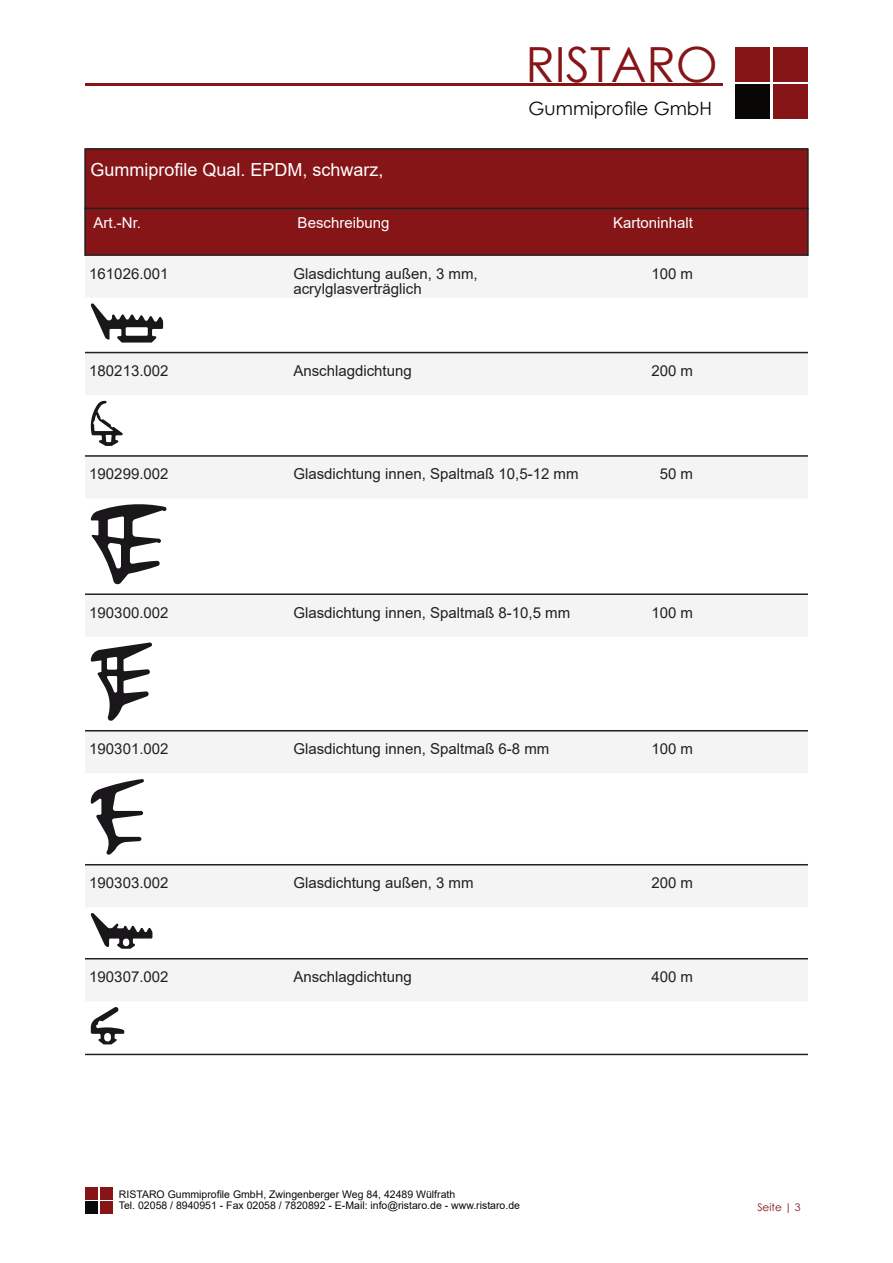
<style>
.page{position:relative;width:893px;height:1263px;background:#fff}
.page>*{position:absolute;margin:0;border:0;box-sizing:border-box;transform-origin:0 0}
.t1{font:48.45px "Century Gothic";color:#861518}
.t2{font:18.3px "Century Gothic";color:#0a0907}
.t3{font:18px "Arial";color:#fff}
.t4{font:15px/15.5px "Arial";color:#231f20}
.t5{font:15px "Arial";color:#fff}
.t6{font:10.5px/10.8px "Arial";color:#0a0907}
.t7{font:10.5px "Century Gothic";color:#861518}
.s1{color:#080704}
</style>
<div class="page">
<div style="left:773px;top:47px;width:35px;height:35px;background:#861518"></div>
<div style="left:736px;top:47px;width:34px;height:35px;background:#861518"></div>
<div style="left:773px;top:85px;width:35px;height:34px;background:#861518"></div>
<div style="left:736px;top:85px;width:34px;height:34px;background:#080705"></div>
<hr style="left:85px;top:83px;width:638px;height:3px;background:#861518">
<div style="left:85px;top:1186px;width:13px;height:13px;background:#861518"></div>
<div style="left:85px;top:1201px;width:13px;height:13px;background:#0a0907"></div>
<div style="left:100px;top:1186px;width:13px;height:13px;background:#861518"></div>
<div style="left:100px;top:1201px;width:13px;height:13px;background:#861518"></div>
<div style="left:85px;top:208px;width:723px;height:47px;background:#861518"></div>
<svg style="left:85px;top:256px;width:723px;height:745px"></svg>
<hr style="left:84px;top:208px;width:2px;height:48px;background:#231f20">
<hr style="left:807px;top:208px;width:2px;height:48px;background:#231f20">
<hr style="left:85px;top:254px;width:723px;height:2px;background:#231f20">
<hr style="left:85px;top:352px;width:723px;height:1px;background:#231f20">
<hr style="left:85px;top:455px;width:723px;height:2px;background:#231f20">
<hr style="left:85px;top:593px;width:723px;height:2px;background:#231f20">
<hr style="left:85px;top:730px;width:723px;height:1px;background:#231f20">
<hr style="left:85px;top:864px;width:723px;height:1px;background:#231f20">
<hr style="left:85px;top:958px;width:723px;height:1px;background:#231f20">
<hr style="left:85px;top:1054px;width:723px;height:1px;background:#231f20">
<svg style="left:91px;top:303px;width:72px;height:40px"></svg>
<svg style="left:89px;top:400px;width:34px;height:46px"></svg>
<svg style="left:91px;top:503px;width:76px;height:82px"></svg>
<svg style="left:91px;top:642px;width:61px;height:79px"></svg>
<svg style="left:91px;top:779px;width:53px;height:76px"></svg>
<svg style="left:91px;top:913px;width:61px;height:36px"></svg>
<svg style="left:91px;top:1007px;width:34px;height:37px"></svg>
<div style="left:84px;top:148px;width:725px;height:61px;background:#861518;border:1px solid #231f20"></div>
<p class="t3" style="left:90px;top:163px;width:295px">Gummiprofile Qual. EPDM, schwarz,</p>
<h1 class="t1" style="left:525px;top:45px;width:194px">RISTARO</h1>
<p class="t2" style="left:529px;top:101px;width:185px">Gummiprofile GmbH</p>
<p class="t5" style="left:94px;top:217px;width:49px">Art.-Nr.</p>
<p class="t5" style="left:298px;top:217px;width:93px">Beschreibung</p>
<p class="t5" style="left:613px;top:217px;width:82px">Kartoninhalt</p>
<p class="t4" style="left:89px;top:267px;width:81px">161026.001</p>
<p class="t4" style="left:293px;top:267px;width:186px">Glasdichtung außen, 3 mm, acrylglasverträglich</p>
<p class="t4" style="left:651px;top:267px;width:43px">100 m</p>
<p class="t4" style="left:89px;top:364px;width:81px">180213.002</p>
<p class="t4" style="left:293px;top:364px;width:120px">Anschlagdichtung</p>
<p class="t4" style="left:651px;top:364px;width:43px">200 m</p>
<p class="t4" style="left:89px;top:468px;width:81px">190299.002</p>
<p class="t4" style="left:293px;top:468px;width:287px">Glasdichtung innen, Spaltmaß 10,5-12 mm</p>
<p class="t4" style="left:660px;top:468px;width:35px">50 m</p>
<p class="t4" style="left:89px;top:606px;width:81px">190300.002</p>
<p class="t4" style="left:293px;top:606px;width:278px">Glasdichtung innen, Spaltmaß 8-10,5 mm</p>
<p class="t4" style="left:651px;top:606px;width:43px">100 m</p>
<p class="t4" style="left:89px;top:743px;width:81px">190301.002</p>
<p class="t4" style="left:293px;top:743px;width:257px">Glasdichtung innen, Spaltmaß 6-8 mm</p>
<p class="t4" style="left:651px;top:743px;width:43px">100 m</p>
<p class="t4" style="left:89px;top:877px;width:81px">190303.002</p>
<p class="t4" style="left:293px;top:877px;width:182px">Glasdichtung außen, 3 mm</p>
<p class="t4" style="left:651px;top:877px;width:43px">200 m</p>
<p class="t4" style="left:89px;top:971px;width:81px">190307.002</p>
<p class="t4" style="left:293px;top:971px;width:120px">Anschlagdichtung</p>
<p class="t4" style="left:651px;top:971px;width:43px">400 m</p>
<p class="t6" style="left:119px;top:1190px;width:403px">RISTARO Gummiprofile GmbH, Zwingenberger Weg 84, 42489 Wülfrath<br>Tel. 02058 / 8940951 - Fax 02058 / <span class="s1">7820892 - E-Mail: info@ristaro.de - www.ristaro.de</span></p>
<p class="t7" style="left:757px;top:1203px;width:45px">Seite | 3</p>
</div>
